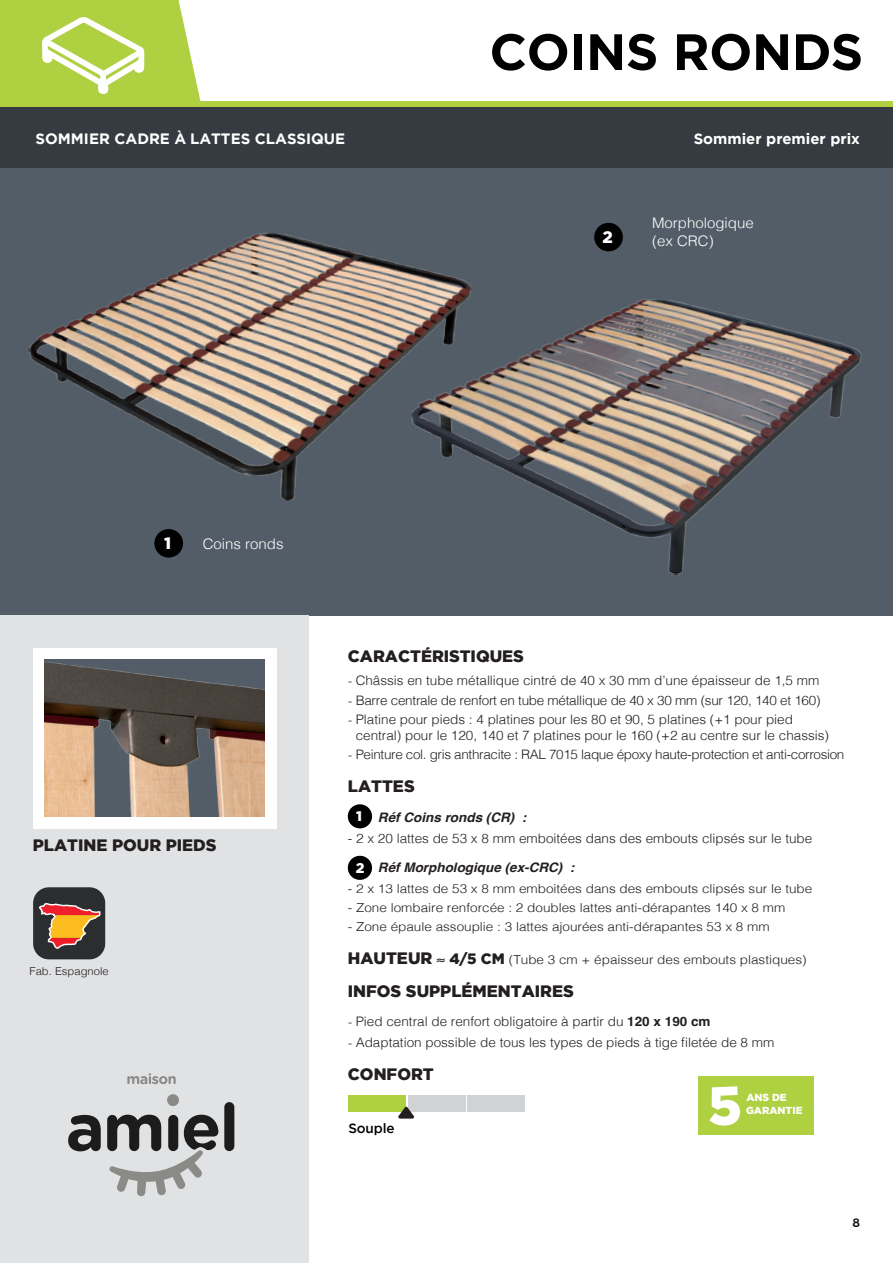
<style>
.page{position:relative;width:893px;height:1263px;background:#fff}
.page>*{position:absolute;margin:0;border:0;box-sizing:border-box;transform-origin:0 0}
.t1{font:700 51px "Gotham";letter-spacing:-.01em;color:#000001}
.t2{font:900 16.5px "Gotham";color:#231f20}
.t3{font:900 16.5px "Gotham";color:#fff}
.t4{font:700 15px "Gotham";color:#fff}
.t5{font:300 14.55px/17.7px "Helvetica";color:#fff}
.t6{font:900 13.95px "Gotham";color:#fff}
.t7{font:500 13.5px "Gotham";letter-spacing:-.01em;color:#000001}
.t8{font:300 13.05px/16.5px "Helvetica";color:#231f20}
.t9{font:300 13.05px "Helvetica";letter-spacing:-.025em;color:#231f20}
.t10{font:300 13.05px "Helvetica";letter-spacing:-.02em;color:#231f20}
.t11{font:italic 700 13.05px "Helvetica";color:#231f20}
.t12{font:300 12.45px "Helvetica";color:#231f20;scale:1.09 1}
.t13{font:500 12px "Montserrat";color:#000001}
.t14{font:300 10.95px "Helvetica";color:#231f20}
.t15{font:900 10.2px "Gotham";color:#fff}
.s1{font-family:"Minion Pro";font-weight:400}
.s2{font-family:"Gotham";font-weight:900;font-size:16.5px}
.s3{font-family:"Gotham";font-weight:900;font-size:15px}
.s4{font-weight:700}
</style>
<div class="page">
<div style="left:0;top:104px;width:893px;height:511px;background:#525d67"></div>
<div style="left:0;top:615px;width:309px;height:648px;background:#e1e2e4"></div>
<div style="left:167px;top:1094px;width:12px;height:12px;background:#8a8a87;border-radius:50%"></div>
<svg style="left:68px;top:1115px;width:33px;height:36px"></svg>
<svg style="left:107px;top:1115px;width:111px;height:81px"></svg>
<div style="left:224px;top:1102px;width:10px;height:49px;background:#1c1c1c;border-radius:5px"></div>
<svg style="left:127px;top:1073px;width:49px;height:11px"></svg>
<svg style="left:0;top:0;width:201px;height:101px"></svg>
<img style="left:474px;top:299px;width:388px;height:276px">
<img style="left:28px;top:232px;width:446px;height:269px">
<div style="left:33px;top:648px;width:243px;height:180px;background:#fff"></div>
<img style="left:45px;top:659px;width:220px;height:158px">
<div style="left:33px;top:887px;width:72px;height:72px;background:#2b2d2f;border-radius:16px"></div>
<svg style="left:39px;top:903px;width:62px;height:46px"></svg>
<div style="left:698px;top:1076px;width:116px;height:59px;background:#afd141"></div>
<div style="left:0;top:107px;width:893px;height:61px;background:#353b40"></div>
<div style="left:348px;top:1095px;width:58px;height:16px;background:#afd141"></div>
<div style="left:408px;top:1095px;width:57px;height:16px;background:#d1d2d4"></div>
<div style="left:467px;top:1095px;width:58px;height:16px;background:#d1d2d4"></div>
<svg style="left:398px;top:1106px;width:17px;height:12px"></svg>
<div style="left:154px;top:529px;width:29px;height:29px;background:#000;border-radius:50%"></div>
<div style="left:348px;top:804px;width:24px;height:24px;background:#000;border-radius:50%"></div>
<div style="left:348px;top:856px;width:24px;height:24px;background:#000;border-radius:50%"></div>
<div style="left:594px;top:223px;width:29px;height:28px;background:#000;border-radius:50%"></div>
<div style="left:0;top:101px;width:893px;height:6px;background:#afd141"></div>
<h1 class="t1" style="left:489px;top:18px;width:375px">COINS RONDS</h1>
<p class="t4" style="left:36px;top:129px;width:311px">SOMMIER CADRE À LATTES CLASSIQUE</p>
<p class="t4" style="left:694px;top:129px;width:168px">Sommier premier prix</p>
<p class="t3" style="left:602px;top:226px;width:12px">2</p>
<p class="t5" style="left:652px;top:213px;width:103px">Morphologique (ex CRC)</p>
<p class="t3" style="left:164px;top:532px;width:8px">1</p>
<p class="t5" style="left:203px;top:534px;width:82px">Coins ronds</p>
<p class="t2" style="left:33px;top:834px;width:185px">PLATINE POUR PIEDS</p>
<p class="t14" style="left:29px;top:962px;width:81px">Fab. Espagnole</p>
<p class="t2" style="left:348px;top:644px;width:178px">CARACTÉRISTIQUES</p>
<p class="t8" style="left:348px;top:671px;width:473px"><span class="s1">-</span> Châssis en tube métallique cintré de 40 x 30 mm d’une épaisseur de 1,5 mm</p>
<p class="t10" style="left:348px;top:689px;width:474px"><span class="s1">-</span> Barre centrale de renfort en tube métallique de 40 x 30 mm (sur 120, 140 et 160)</p>
<p class="t8" style="left:356px;top:710px;width:475px;text-indent:-8px"><span class="s1">-</span> Platine pour pieds : 4 platines pour les 80 et 90, 5 platines (+1 pour pied central) pour le 120, 140 et 7 platines pour le 160 (+2 au centre sur le chassis)</p>
<p class="t9" style="left:348px;top:744px;width:498px"><span class="s1">-</span> Peinture col. gris anthracite : RAL 7015 laque époxy haute-protection et anti-corrosion</p>
<p class="t2" style="left:348px;top:775px;width:68px">LATTES</p>
<p class="t11" style="left:378px;top:809px;width:150px">Réf Coins ronds (CR) :</p>
<p class="t8" style="left:348px;top:829px;width:466px">- 2 x 20 lattes de 53 x 8 mm emboitées dans des embouts clipsés sur le tube</p>
<p class="t11" style="left:378px;top:860px;width:198px">Réf Morphologique (ex-CRC) :</p>
<p class="t12" style="left:348px;top:878px;width:428px">- 2 x 13 lattes de 53 x 8 mm emboitées dans des embouts clipsés sur le tube</p>
<p class="t12" style="left:348px;top:897px;width:403px">- Zone lombaire renforcée : 2 doubles lattes anti-dérapantes 140 x 8 mm</p>
<p class="t12" style="left:348px;top:916px;width:388px">- Zone épaule assouplie : 3 lattes ajourées anti-dérapantes 53 x 8 mm</p>
<p class="t12" style="left:348px;top:949px;width:422px"><span class="s2">HAUTEUR</span> ≈ <span class="s3">4/5 CM</span> (Tube 3 cm + épaisseur des embouts plastiques)</p>
<p class="t2" style="left:348px;top:979px;width:228px">INFOS SUPPLÉMENTAIRES</p>
<p class="t8" style="left:348px;top:1012px;width:364px"><span class="s1">-</span> Pied central de renfort obligatoire à partir du <span class="s4">120 x 190 cm</span></p>
<p class="t8" style="left:348px;top:1033px;width:428px"><span class="s1">-</span> Adaptation possible de tous les types de pieds à tige filetée de 8 mm</p>
<p class="t2" style="left:348px;top:1063px;width:87px">CONFORT</p>
<p class="t6" style="left:356px;top:807px;width:7px">1</p>
<p class="t6" style="left:356px;top:858px;width:10px">2</p>
<p class="t15" style="left:746px;top:1091px;width:42px">ANS DE</p>
<p class="t7" style="left:348px;top:1120px;width:48px">Souple</p>
<p class="t15" style="left:746px;top:1103px;width:58px">GARANTIE</p>
<p class="t13" style="left:852px;top:1213px;width:9px">8</p>
</div>
